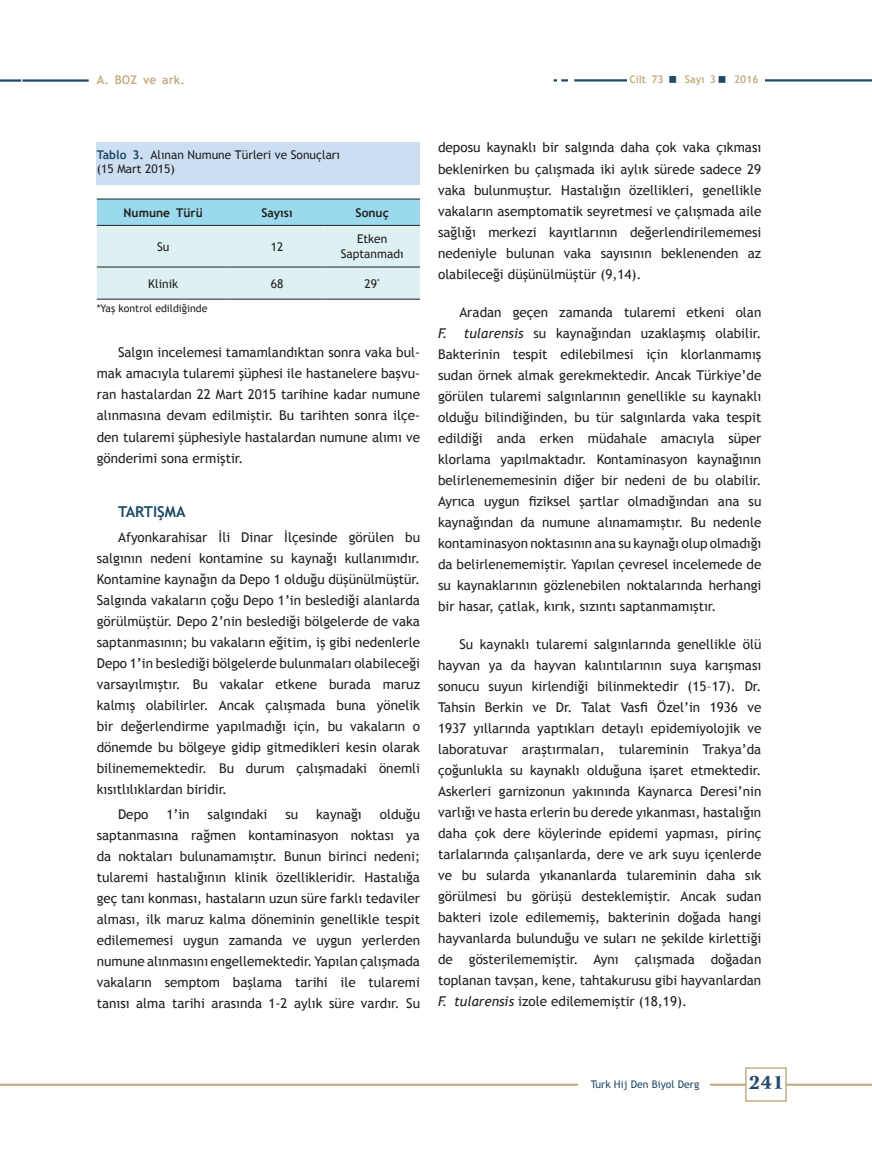
<style>
.page{position:relative;width:872px;height:1170px;background:#fff}
.page>*{position:absolute;margin:0;border:0;box-sizing:border-box;transform-origin:0 0}
.t1{font:900 18px "Arrus BT";color:#244a67}
.metin{font:700 15px "Trebuchet MS";color:#1e4967}
.metin-2{font:13.5px/21px "Trebuchet MS";color:#231f20;text-align:justify}
.metin-3{font:12px "Trebuchet MS";color:#231f20}
.metin-4{font:700 12px "Trebuchet MS";color:#231f20}
.metin-5{font:700 12px "Trebuchet MS";color:#c4ae83}
.metin-6{font:10.5px "Trebuchet MS";color:#231f20}
.t2{font:10.5px "Trebuchet MS";color:#244a67}
.t3{font:700 10.5px "Trebuchet MS";color:#c4ae83}
.s1{font-weight:700;color:#1e4967}
.s2{font-style:italic}
</style>
<div class="page">
<hr style="left:21px;top:1083px;width:851px;height:2px;background:#c4ae83">
<div style="left:745px;top:1067px;width:42px;height:34px;background:#fff;border:2px solid #c4ae83"></div>
<div style="left:578px;top:1077px;width:132px;height:17px;background:#fff"></div>
<hr style="left:0;top:1083px;width:21px;height:2px;background:#c4ae83">
<hr style="left:553px;top:79px;width:319px;height:2px;background:#1e4967">
<div style="left:627px;top:73px;width:138px;height:13px;background:#fff"></div>
<svg style="left:568px;top:79px;width:6px;height:2px"></svg>
<hr style="left:0;top:79px;width:21px;height:3px;background:#1e4967">
<hr style="left:22px;top:79px;width:67px;height:3px;background:#1e4967">
<div style="left:97px;top:142px;width:323px;height:43px;background:#ccdef1"></div>
<svg style="left:97px;top:200px;width:323px;height:99px;background:#cae8ef"></svg>
<hr style="left:97px;top:199px;width:133px;height:1px;background:#231f20">
<hr style="left:230px;top:199px;width:94px;height:1px;background:#231f20">
<hr style="left:324px;top:199px;width:96px;height:1px;background:#231f20">
<hr style="left:97px;top:225px;width:133px;height:1px;background:#231f20">
<hr style="left:230px;top:225px;width:94px;height:1px;background:#231f20">
<hr style="left:324px;top:225px;width:96px;height:1px;background:#231f20">
<hr style="left:97px;top:266px;width:133px;height:1px;background:#231f20">
<hr style="left:230px;top:266px;width:94px;height:1px;background:#231f20">
<hr style="left:324px;top:266px;width:96px;height:1px;background:#231f20">
<hr style="left:97px;top:299px;width:133px;height:1px;background:#231f20">
<hr style="left:230px;top:299px;width:94px;height:1px;background:#231f20">
<hr style="left:324px;top:299px;width:96px;height:1px;background:#231f20">
<p class="metin-5" style="left:97px;top:72px;width:90px">A. BOZ ve ark.</p>
<p class="t3" style="left:629px;top:73px;width:36px">Cilt 73</p>
<p class="t3" style="left:685px;top:73px;width:33px">Sayı 3</p>
<p class="t3" style="left:734px;top:73px;width:26px">2016</p>
<p class="metin-3" style="left:97px;top:147px;width:245px"><span class="s1">Tablo 3.</span> Alınan Numune Türleri ve Sonuçları</p>
<p class="metin-3" style="left:97px;top:162px;width:79px">(15 Mart 2015)</p>
<p class="metin-4" style="left:124px;top:205px;width:81px">Numune Türü</p>
<p class="metin-4" style="left:261px;top:205px;width:33px">Sayısı</p>
<p class="metin-4" style="left:355px;top:205px;width:35px">Sonuç</p>
<p class="metin-3" style="left:157px;top:239px;width:14px">Su</p>
<p class="metin-3" style="left:271px;top:239px;width:14px">12</p>
<p class="metin-3" style="left:357px;top:232px;width:32px">Etken</p>
<p class="metin-3" style="left:341px;top:246px;width:64px">Saptanmadı</p>
<p class="metin-3" style="left:148px;top:276px;width:31px">Klinik</p>
<p class="metin-3" style="left:271px;top:276px;width:14px">68</p>
<p class="metin-3" style="left:364px;top:276px;width:17px">29<sup>*</sup></p>
<p class="metin-6" style="left:97px;top:302px;width:112px">*Yaş kontrol edildiğinde</p>
<p class="metin-2" style="left:97px;top:342px;width:325px;text-indent:21px">Salgın incelemesi tamamlandıktan sonra vaka bul&shy;mak amacıyla tularemi şüphesi ile hastanelere başvu&shy;ran hastalardan 22 Mart 2015 tarihine kadar numune alınmasına devam edilmiştir. Bu tarihten sonra ilçe&shy;den tularemi şüphesiyle hastalardan numune alımı ve gönderimi sona ermiştir.</p>
<p class="metin" style="left:118px;top:502px;width:69px">TARTIŞMA</p>
<p class="metin-2" style="left:97px;top:526px;width:325px;text-indent:21px">Afyonkarahisar İli Dinar İlçesinde görülen bu salgının nedeni kontamine su kaynağı kullanımıdır.<br>Kontamine kaynağın da Depo 1 olduğu düşünülmüştür.<br>Salgında vakaların çoğu Depo 1’in beslediği alanlarda görülmüştür. Depo 2’nin beslediği bölgelerde de vaka saptanmasının; bu vakaların eğitim, iş gibi nedenlerle Depo 1’in beslediği bölgelerde bulunmaları olabileceği varsayılmıştır. Bu vakalar etkene burada maruz kalmış olabilirler. Ancak çalışmada buna yönelik bir değerlendirme yapılmadığı için, bu vakaların o dönemde bu bölgeye gidip gitmedikleri kesin olarak bilinememektedir. Bu durum çalışmadaki önemli kısıtlılıklardan biridir.</p>
<p class="metin-2" style="left:118px;top:804px;width:32px">Depo</p>
<p class="metin-2" style="left:166px;top:804px;width:25px">1’in</p>
<p class="metin-2" style="left:208px;top:804px;width:61px">salgındaki</p>
<p class="metin-2" style="left:285px;top:804px;width:14px">su</p>
<p class="metin-2" style="left:316px;top:804px;width:47px">kaynağı</p>
<p class="metin-2" style="left:97px;top:804px;width:325px;text-indent:283px">olduğu saptanmasına rağmen kontaminasyon noktası ya da noktaları bulunamamıştır. Bunun birinci nedeni; tularemi hastalığının klinik özellikleridir. Hastalığa geç tanı konması, hastaların uzun süre farklı tedaviler alması, ilk maruz kalma döneminin genellikle tespit edilememesi uygun zamanda ve uygun yerlerden numune alınmasını engellemektedir. Yapılan çalışmada vakaların semptom başlama tarihi ile tularemi tanısı alma tarihi arasında 1-2 aylık süre vardır. Su</p>
<p class="metin-2" style="left:438px;top:137px;width:325px">deposu kaynaklı bir salgında daha çok vaka çıkması beklenirken bu çalışmada iki aylık sürede sadece 29 vaka bulunmuştur. Hastalığın özellikleri, genellikle vakaların asemptomatik seyretmesi ve çalışmada aile sağlığı merkezi kayıtlarının değerlendirilememesi nedeniyle bulunan vaka sayısının beklenenden az olabileceği düşünülmüştür (9,14).</p>
<p class="metin-2" style="left:438px;top:301px;width:325px;text-indent:21px">Aradan geçen zamanda tularemi etkeni olan <span class="s2">F. tularensis</span> su kaynağından uzaklaşmış olabilir.<br>Bakterinin tespit edilebilmesi için klorlanmamış sudan örnek almak gerekmektedir. Ancak Türkiye’de görülen tularemi salgınlarının genellikle su kaynaklı olduğu bilindiğinden, bu tür salgınlarda vaka tespit edildiği anda erken müdahale amacıyla süper klorlama yapılmaktadır. Kontaminasyon kaynağının belirlenememesinin diğer bir nedeni de bu olabilir.<br>Ayrıca uygun fiziksel şartlar olmadığından ana su kaynağından da numune alınamamıştır. Bu nedenle kontaminasyon noktasının ana su kaynağı olup olmadığı da belirlenememiştir. Yapılan çevresel incelemede de su kaynaklarının gözlenebilen noktalarında herhangi bir hasar, çatlak, kırık, sızıntı saptanmamıştır.</p>
<p class="metin-2" style="left:438px;top:633px;width:325px;text-indent:21px">Su kaynaklı tularemi salgınlarında genellikle ölü hayvan ya da hayvan kalıntılarının suya karışması sonucu suyun kirlendiği bilinmektedir (15–17). Dr.<br>Tahsin Berkin ve Dr. Talat Vasfi Özel’in 1936 ve 1937 yıllarında yaptıkları detaylı epidemiyolojik ve laboratuvar araştırmaları, tulareminin Trakya’da çoğunlukla su kaynaklı olduğuna işaret etmektedir.<br>Askerleri garnizonun yakınında Kaynarca Deresi’nin varlığı ve hasta erlerin bu derede yıkanması, hastalığın daha çok dere köylerinde epidemi yapması, pirinç tarlalarında çalışanlarda, dere ve ark suyu içenlerde ve bu sularda yıkananlarda tulareminin daha sık görülmesi bu görüşü desteklemiştir. Ancak sudan bakteri izole edilememiş, bakterinin doğada hangi hayvanlarda bulunduğu ve suları ne şekilde kirlettiği de gösterilememiştir. Aynı çalışmada doğadan toplanan tavşan, kene, tahtakurusu gibi hayvanlardan <span class="s2">F. tularensis</span> izole edilememiştir (18,19).</p>
<p class="t2" style="left:591px;top:1078px;width:110px">Turk Hij Den Biyol Derg</p>
<h1 class="t1" style="left:749px;top:1071px;width:37px">241</h1>
</div>
